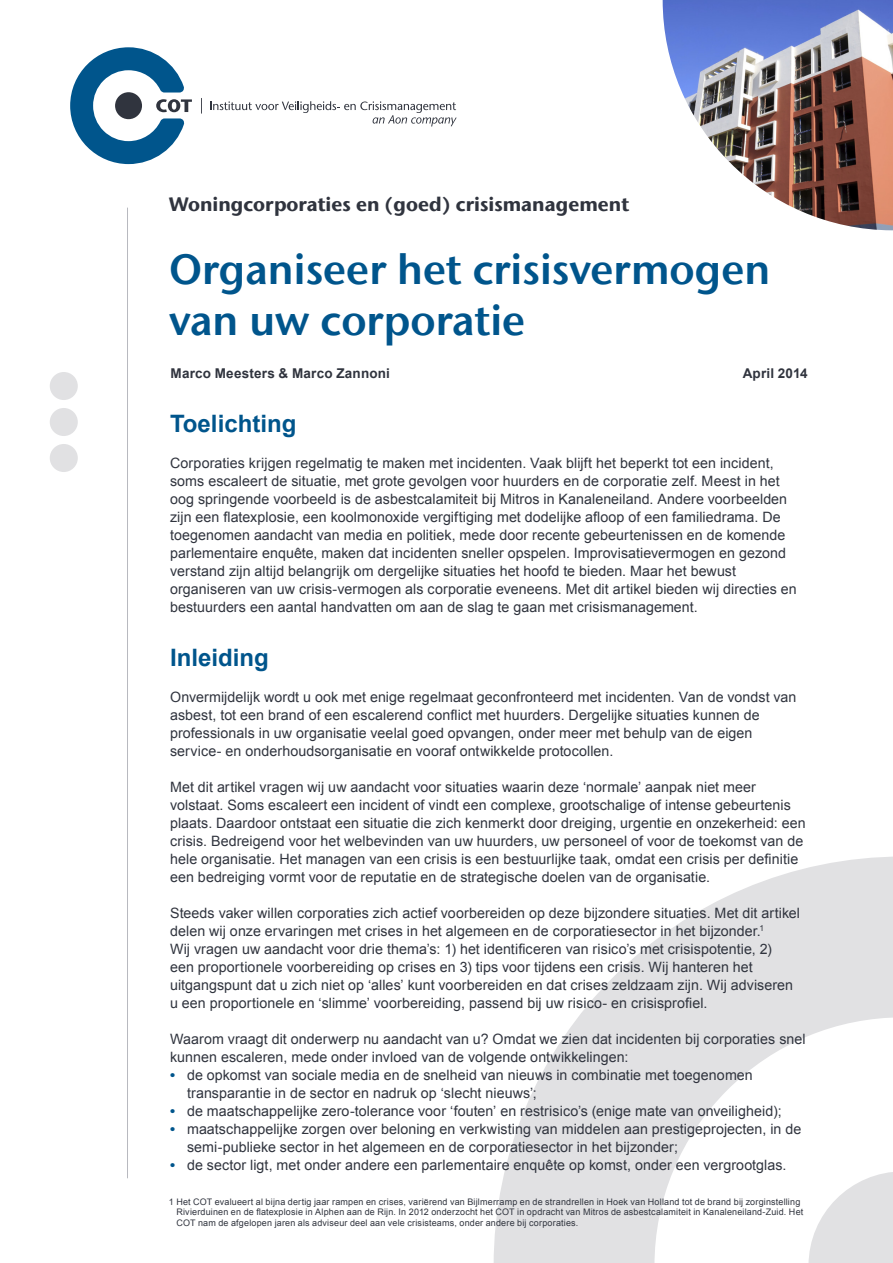
<style>
.page{position:relative;width:893px;height:1263px;background:#fff}
.page>*{position:absolute;margin:0;border:0;box-sizing:border-box;transform-origin:0 0}
.Titel{font:600 42px/51px "Stone Sans IIITC Com";color:#00558c}
.Tussenkop_1{font:700 24px "Arial";color:#00558c}
.Chapeau___Subtitel{font:700 19.5px "Stone Sans IIITC Com";color:#30343e}
.Platte_tekst{font:14.25px/18px "Arial";letter-spacing:.005em;color:#30343e}
.platte_tekst_bullets{font:14.25px/18px "Arial";letter-spacing:.005em;color:#30343e}
.Platte_tekst-2{font:700 13.5px "Arial";letter-spacing:.015em;color:#30343e}
.Platte_tekst-3{font:9px/10.5px "Arial";letter-spacing:.02em;color:#30343e}
.s1{font-weight:700;color:#00558c}
</style>
<div class="page">
<svg style="left:494px;top:856px;width:399px;height:407px;fill:#e1e1e3"></svg>
<div style="left:50px;top:372px;width:28px;height:28px;background:#e1e1e3;border-radius:50%"></div>
<div style="left:50px;top:408px;width:28px;height:28px;background:#e1e1e3;border-radius:50%"></div>
<div style="left:50px;top:444px;width:28px;height:28px;background:#e1e1e3;border-radius:50%"></div>
<svg style="left:70px;top:47px;width:122px;height:117px"></svg>
<svg style="left:201px;top:98px;width:1px;height:16px"></svg>
<svg style="left:210px;top:101px;width:247px;height:25px"></svg>
<hr style="left:127px;top:207px;width:1px;height:971px;background:#aeb0b6">
<img style="left:663px;top:0;width:230px;height:230px">
<p class="Chapeau___Subtitel" style="left:169px;top:192px;width:462px">Woningcorporaties en (goed) crisismanagement</p>
<p class="Titel" style="left:169px;top:243px;width:603px">Organiseer het crisisvermogen van uw corporatie</p>
<p class="Platte_tekst-2" style="left:171px;top:364px;width:221px">Marco Meesters &amp; Marco Zannoni</p>
<p class="Platte_tekst-2" style="left:743px;top:364px;width:66px">April 2014</p>
<p class="Tussenkop_1" style="left:170px;top:408px;width:128px">Toelichting</p>
<p class="Platte_tekst" style="left:170px;top:454px;width:628px">Corporaties krijgen regelmatig te maken met incidenten. Vaak blijft het beperkt tot een incident, soms escaleert de situatie, met grote gevolgen voor huurders en de corporatie zelf. Meest in het oog springende voorbeeld is de asbestcalamiteit bij Mitros in Kanaleneiland. Andere voorbeelden zijn een flatexplosie, een koolmonoxide vergiftiging met dodelijke afloop of een familiedrama. De toegenomen aandacht van media en politiek, mede door recente gebeurtenissen en de komende parlementaire enquête, maken dat incidenten sneller opspelen. Improvisatievermogen en gezond verstand zijn altijd belangrijk om dergelijke situaties het hoofd te bieden. Maar het bewust organiseren van uw crisis-vermogen als corporatie eveneens. Met dit artikel bieden wij directies en bestuurders een aantal handvatten om aan de slag te gaan met crisismanagement.</p>
<p class="Tussenkop_1" style="left:170px;top:642px;width:100px">Inleiding</p>
<p class="Platte_tekst" style="left:170px;top:688px;width:628px">Onvermijdelijk wordt u ook met enige regelmaat geconfronteerd met incidenten. Van de vondst van asbest, tot een brand of een escalerend conflict met huurders. Dergelijke situaties kunnen de professionals in uw organisatie veelal goed opvangen, onder meer met behulp van de eigen service- en onderhoudsorganisatie en vooraf ontwikkelde protocollen.</p>
<p class="Platte_tekst" style="left:170px;top:778px;width:637px">Met dit artikel vragen wij uw aandacht voor situaties waarin deze ‘normale’ aanpak niet meer volstaat. Soms escaleert een incident of vindt een complexe, grootschalige of intense gebeurtenis plaats. Daardoor ontstaat een situatie die zich kenmerkt door dreiging, urgentie en onzekerheid: een crisis. Bedreigend voor het welbevinden van uw huurders, uw personeel of voor de toekomst van de hele organisatie. Het managen van een crisis is een bestuurlijke taak, omdat een crisis per definitie een bedreiging vormt voor de reputatie en de strategische doelen van de organisatie.</p>
<p class="Platte_tekst" style="left:170px;top:904px;width:632px">Steeds vaker willen corporaties zich actief voorbereiden op deze bijzondere situaties. Met dit artikel delen wij onze ervaringen met crises in het algemeen en de corporatiesector in het bijzonder.<sup>1</sup></p>
<p class="Platte_tekst" style="left:170px;top:940px;width:603px">Wij vragen uw aandacht voor drie thema’s: 1) het identificeren van risico’s met crisispotentie, 2)</p>
<p class="Platte_tekst" style="left:170px;top:958px;width:625px">een proportionele voorbereiding op crises en 3) tips voor tijdens een crisis. Wij hanteren het uitgangspunt dat u zich niet op ‘alles’ kunt voorbereiden en dat crises zeldzaam zijn. Wij adviseren</p>
<p class="Platte_tekst" style="left:170px;top:994px;width:539px">u een proportionele en ‘slimme’ voorbereiding, passend bij uw risico- en crisisprofiel.</p>
<p class="Platte_tekst" style="left:170px;top:1030px;width:637px">Waarom vraagt dit onderwerp nu aandacht van u? Omdat we zien dat incidenten bij corporaties snel kunnen escaleren, mede onder invloed van de volgende ontwikkelingen:</p>
<p class="platte_tekst_bullets" style="left:187px;top:1066px;width:567px;text-indent:-17px"><span class="s1">•</span> de opkomst van sociale media en de snelheid van nieuws in combinatie met toegenomen transparantie in de sector en nadruk op ‘slecht nieuws’;</p>
<p class="platte_tekst_bullets" style="left:170px;top:1102px;width:613px"><span class="s1">•</span> de maatschappelijke zero-tolerance voor ‘fouten’ en restrisico’s (enige mate van onveiligheid);</p>
<p class="platte_tekst_bullets" style="left:187px;top:1120px;width:616px;text-indent:-17px"><span class="s1">•</span> maatschappelijke zorgen over beloning en verkwisting van middelen aan prestigeprojecten, in de semi-publieke sector in het algemeen en de corporatiesector in het bijzonder;</p>
<p class="platte_tekst_bullets" style="left:170px;top:1156px;width:618px"><span class="s1">•</span> de sector ligt, met onder andere een parlementaire enquête op komst, onder een vergrootglas.</p>
<p class="Platte_tekst-3" style="left:176px;top:1196px;width:628px;text-indent:-8px">1 Het COT evalueert al bijna dertig jaar rampen en crises, variërend van Bijlmerramp en de strandrellen in Hoek van Holland tot de brand bij zorginstelling<br>Rivierduinen en de flatexplosie in Alphen aan de Rijn. In 2012 onderzocht het COT in opdracht van Mitros de asbestcalamiteit in Kanaleneiland-Zuid. Het<br>COT nam de afgelopen jaren als adviseur deel aan vele crisisteams, onder andere bij corporaties.</p>
</div>
